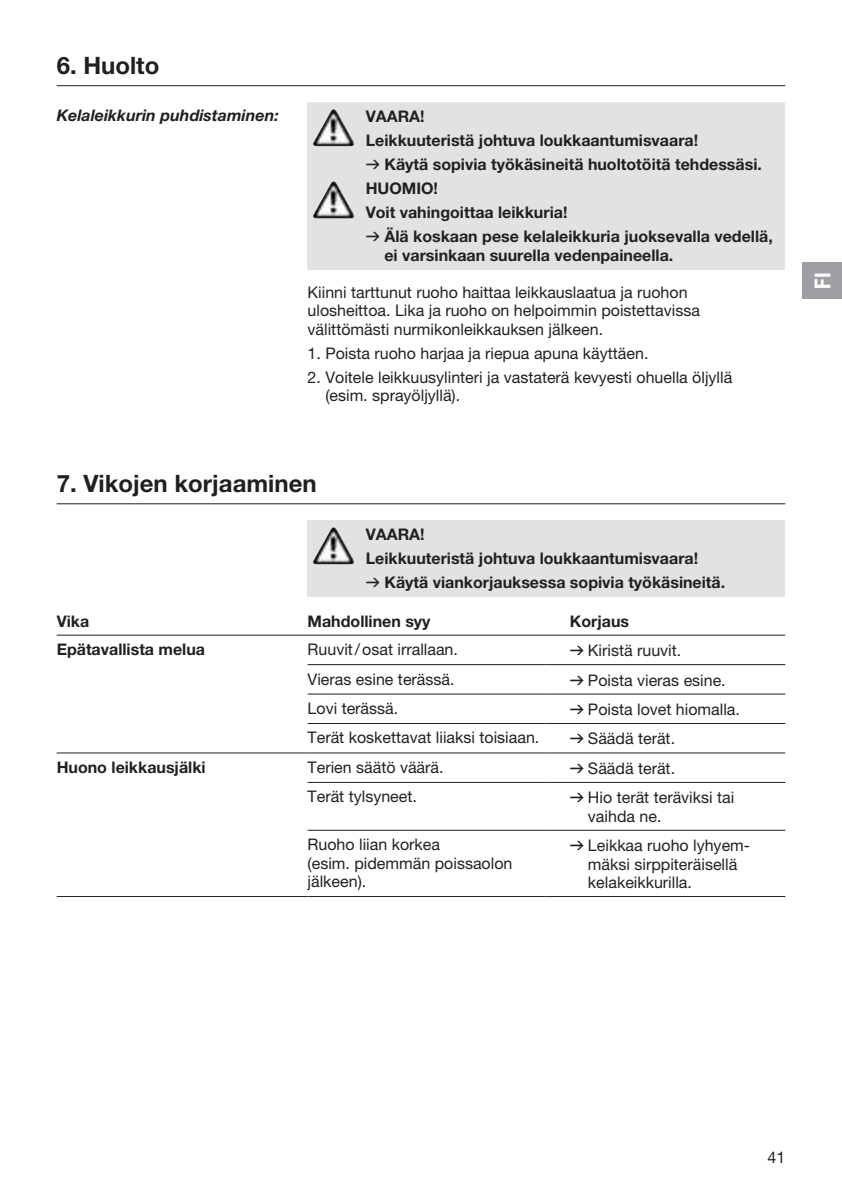
<style>
.page{position:relative;width:842px;height:1191px;background:#fff}
.page>*{position:absolute;margin:0;border:0;box-sizing:border-box;transform-origin:0 0}
.t1{font:700 24px "GARDENA Pro";color:#231f20}
.t2{font:22px "GARDENA Pro Bo Cond";color:#fff}
.t3{font:16px/18.4px "GARDENA Pro";color:#231f20}
.t4{font:700 16px/24px "GARDENA Pro";color:#231f20}
.t5{font:italic 700 16px "GARDENA Pro";color:#231f20}
.s1{font-family:"Formdruck";font-weight:400}
.s2{font-family:"Formdruck"}
</style>
<div class="page">
<div style="left:308px;top:102px;width:477px;height:167px;background:#e1e2e4"></div>
<hr style="left:57px;top:85px;width:728px;height:1px;background:#231f20">
<img style="left:315px;top:109px;width:18px;height:31px">
<img style="left:315px;top:182px;width:18px;height:30px">
<div style="left:308px;top:520px;width:477px;height:77px;background:#e1e2e4"></div>
<hr style="left:57px;top:503px;width:728px;height:1px;background:#231f20">
<img style="left:315px;top:527px;width:18px;height:31px">
<hr style="left:57px;top:635px;width:251px;height:1px;background:#231f20">
<hr style="left:308px;top:635px;width:238px;height:1px;background:#231f20">
<hr style="left:546px;top:635px;width:239px;height:1px;background:#231f20">
<hr style="left:308px;top:664px;width:238px;height:1px;background:#231f20">
<hr style="left:546px;top:664px;width:239px;height:1px;background:#231f20">
<hr style="left:308px;top:693px;width:238px;height:1px;background:#231f20">
<hr style="left:546px;top:693px;width:239px;height:1px;background:#231f20">
<hr style="left:308px;top:723px;width:238px;height:1px;background:#231f20">
<hr style="left:546px;top:723px;width:239px;height:1px;background:#231f20">
<hr style="left:57px;top:752px;width:251px;height:1px;background:#231f20">
<hr style="left:308px;top:752px;width:238px;height:1px;background:#231f20">
<hr style="left:546px;top:752px;width:239px;height:1px;background:#231f20">
<hr style="left:308px;top:782px;width:238px;height:1px;background:#231f20">
<hr style="left:546px;top:782px;width:239px;height:1px;background:#231f20">
<hr style="left:308px;top:830px;width:238px;height:1px;background:#231f20">
<hr style="left:546px;top:830px;width:239px;height:1px;background:#231f20">
<hr style="left:57px;top:896px;width:251px;height:1px;background:#231f20">
<hr style="left:308px;top:896px;width:238px;height:1px;background:#231f20">
<hr style="left:546px;top:896px;width:239px;height:1px;background:#231f20">
<div style="left:802px;top:262px;width:40px;height:37px;background:#9d9fa2"></div>
<h1 class="t1" style="left:57px;top:50px;width:104px">6. Huolto</h1>
<p class="t5" style="left:57px;top:105px;width:224px">Kelaleikkurin puhdistaminen:</p>
<p class="t4" style="left:366px;top:104px;width:409px">VAARA!<br>Leikkuuteristä johtuva loukkaantumisvaara!<br><span class="s1">v</span> Käytä sopivia työkäsineitä huoltotöitä tehdessäsi.<br>HUOMIO!<br>Voit vahingoittaa leikkuria!<br><span class="s1">v</span> Älä koskaan pese kelaleikkuria juoksevalla vedellä,</p>
<p class="t4" style="left:384px;top:243px;width:290px">ei varsinkaan suurella vedenpaineella.</p>
<p class="t3" style="left:308px;top:283px;width:394px">Kiinni tarttunut ruoho haittaa leikkauslaatua ja ruohon ulosheittoa. Lika ja ruoho on helpoimmin poistettavissa välittömästi nurmikonleikkauksen jälkeen.</p>
<p class="t3" style="left:308px;top:343px;width:342px">1. Poista ruoho harjaa ja riepua apuna käyttäen.</p>
<p class="t3" style="left:325px;top:368px;width:408px;text-indent:-18px">2. Voitele leikkuusylinteri ja vastaterä kevyesti ohuella öljyllä (esim. sprayöljyllä).</p>
<h1 class="t1" style="left:57px;top:468px;width:261px">7. Vikojen korjaaminen</h1>
<p class="t4" style="left:366px;top:522px;width:361px">VAARA!<br>Leikkuuteristä johtuva loukkaantumisvaara!<br><span class="s1">v</span> Käytä viankorjauksessa sopivia työkäsineitä.</p>
<p class="t4" style="left:57px;top:608px;width:34px">Vika</p>
<p class="t4" style="left:308px;top:608px;width:124px">Mahdollinen syy</p>
<p class="t4" style="left:570px;top:608px;width:61px">Korjaus</p>
<p class="t4" style="left:57px;top:637px;width:150px">Epätavallista melua</p>
<p class="t3" style="left:308px;top:640px;width:152px">Ruuvit/osat irrallaan.</p>
<p class="t3" style="left:570px;top:641px;width:113px"><span class="s2">v</span> Kiristä ruuvit.</p>
<p class="t3" style="left:308px;top:669px;width:148px">Vieras esine terässä.</p>
<p class="t3" style="left:570px;top:670px;width:157px"><span class="s2">v</span> Poista vieras esine.</p>
<p class="t3" style="left:308px;top:699px;width:92px">Lovi terässä.</p>
<p class="t3" style="left:570px;top:700px;width:172px"><span class="s2">v</span> Poista lovet hiomalla.</p>
<p class="t3" style="left:308px;top:728px;width:233px">Terät koskettavat liiaksi toisiaan.</p>
<p class="t3" style="left:570px;top:729px;width:107px"><span class="s2">v</span> Säädä terät.</p>
<p class="t4" style="left:57px;top:755px;width:150px">Huono leikkausjälki</p>
<p class="t3" style="left:308px;top:758px;width:138px">Terien säätö väärä.</p>
<p class="t3" style="left:570px;top:759px;width:107px"><span class="s2">v</span> Säädä terät.</p>
<p class="t3" style="left:308px;top:787px;width:111px">Terät tylsyneet.</p>
<p class="t3" style="left:588px;top:788px;width:148px;text-indent:-18px"><span class="s2">v</span> Hio terät teräviksi tai vaihda ne.</p>
<p class="t3" style="left:308px;top:835px;width:206px">Ruoho liian korkea<br>(esim. pidemmän poissaolon jälkeen).</p>
<p class="t3" style="left:588px;top:836px;width:162px;text-indent:-18px"><span class="s2">v</span> Leikkaa ruoho lyhyem&shy;mäksi sirppiteräisellä kelakeikkurilla.</p>
<h2 class="t2" style="left:809px;top:289px;width:17px;rotate:-90deg">FI</h2>
<p class="t3" style="left:767px;top:1147px;width:19px">41</p>
</div>
